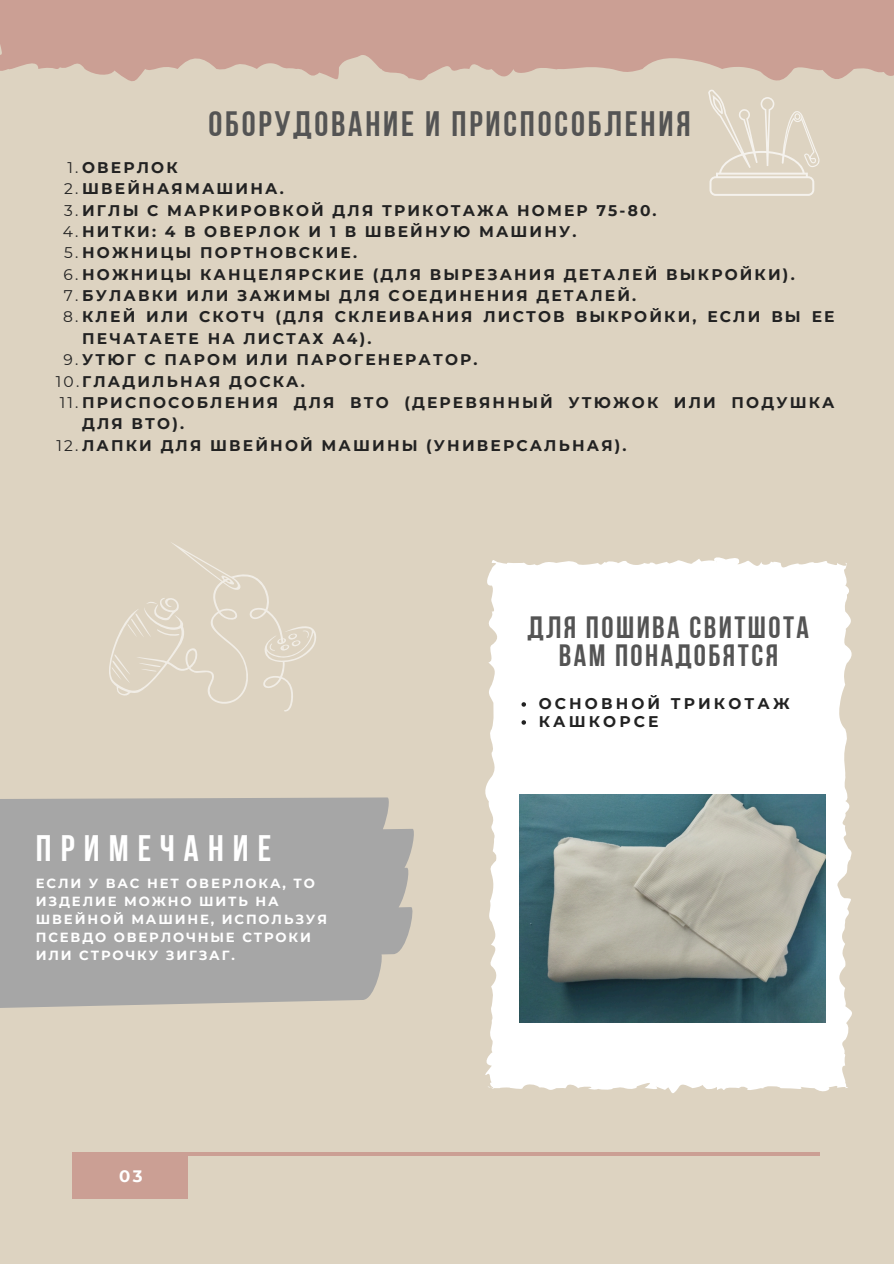
<style>
.page{position:relative;width:894px;height:1264px;background:#fff}
.page>*{position:absolute;margin:0;border:0;box-sizing:border-box;transform-origin:0 0}
.t1{font:36.75px "Bebas Neue Cyrillic";letter-spacing:.25em;color:#fff}
.t2{font:35.25px "Bebas Neue Cyrillic";letter-spacing:.08em;color:#545454}
.t3{font:30.75px/28.2px "Bebas Neue Cyrillic";letter-spacing:.08em;color:#545454;text-align:center}
.t4{font:700 16.5px "Montserrat";color:#fff}
.t5{font:700 15.45px/21.3px "Montserrat";letter-spacing:.14em;color:#222}
.t6{font:700 15.45px "Montserrat";letter-spacing:.2em;color:#222}
.t7{font:700 13.2px/17.9px "Montserrat";letter-spacing:.14em;color:#fff}
.s1{font-weight:400}
</style>
<div class="page">
<div style="left:0;top:0;width:893px;height:1263px;background:#ddd3c1"></div>
<div style="left:72px;top:1152px;width:115px;height:46px;background:#cb9f94"></div>
<hr style="left:72px;top:1152px;width:747px;height:3px;background:#cb9f94">
<svg style="left:0;top:0;width:893px;height:81px;background:#cda69a"></svg>
<div style="left:0;top:797px;width:414px;height:211px;background:#a6a6a6"></div>
<svg style="left:708px;top:89px;width:111px;height:107px"></svg>
<svg style="left:109px;top:542px;width:207px;height:169px"></svg>
<svg style="left:485px;top:557px;width:367px;height:536px;background:#fcfbfa"></svg>
<img style="left:519px;top:794px;width:305px;height:228px">
<svg style="left:521px;top:702px;width:5px;height:4px"></svg>
<svg style="left:521px;top:720px;width:5px;height:4px"></svg>
<p class="t2" style="left:208px;top:110px;width:483px">оборудование и приспособления</p>
<p class="t5" style="left:67px;top:156px;width:112px"><span class="s1">1.</span>ОВЕРЛОК</p>
<p class="t5" style="left:64px;top:178px;width:221px"><span class="s1">2.</span>ШВЕЙНАЯМАШИНА.</p>
<h1 class="t5" style="left:64px;top:199px;width:593px"><span class="s1">3.</span>ИГЛЫ С МАРКИРОВКОЙ ДЛЯ ТРИКОТАЖА НОМЕР 75-80.</h1>
<p class="t5" style="left:63px;top:221px;width:515px"><span class="s1">4.</span>НИТКИ: 4 В ОВЕРЛОК И 1 В ШВЕЙНУЮ МАШИНУ.</p>
<p class="t5" style="left:64px;top:242px;width:294px"><span class="s1">5.</span>НОЖНИЦЫ ПОРТНОВСКИЕ.</p>
<p class="t5" style="left:64px;top:263px;width:732px"><span class="s1">6.</span>НОЖНИЦЫ КАНЦЕЛЯРСКИЕ (ДЛЯ ВЫРЕЗАНИЯ ДЕТАЛЕЙ ВЫКРОЙКИ).</p>
<p class="t5" style="left:64px;top:285px;width:573px"><span class="s1">7.</span>БУЛАВКИ ИЛИ ЗАЖИМЫ ДЛЯ СОЕДИНЕНИЯ ДЕТАЛЕЙ.</p>
<p class="t5" style="left:82px;top:306px;width:753px;text-indent:-19px"><span class="s1">8.</span>КЛЕЙ ИЛИ СКОТЧ (ДЛЯ СКЛЕИВАНИЯ ЛИСТОВ ВЫКРОЙКИ, ЕСЛИ ВЫ ЕЕ<br>ПЕЧАТАЕТЕ НА ЛИСТАХ А4).</p>
<p class="t5" style="left:64px;top:349px;width:415px"><span class="s1">9.</span>УТЮГ С ПАРОМ ИЛИ ПАРОГЕНЕРАТОР.</p>
<p class="t5" style="left:56px;top:370px;width:250px"><span class="s1">10.</span>ГЛАДИЛЬНАЯ ДОСКА.</p>
<p class="t5" style="left:82px;top:392px;width:753px;text-indent:-22px"><span class="s1">11.</span>ПРИСПОСОБЛЕНИЯ ДЛЯ ВТО (ДЕРЕВЯННЫЙ УТЮЖОК ИЛИ ПОДУШКА<br>ДЛЯ ВТО).</p>
<p class="t5" style="left:56px;top:434px;width:571px"><span class="s1">12.</span>ЛАПКИ ДЛЯ ШВЕЙНОЙ МАШИНЫ (УНИВЕРСАЛЬНАЯ).</p>
<p class="t1" style="left:36px;top:833px;width:237px">примечание</p>
<p class="t7" style="left:36px;top:874px;width:293px">ЕСЛИ У ВАС НЕТ ОВЕРЛОКА, ТО<br>ИЗДЕЛИЕ МОЖНО ШИТЬ НА<br>ШВЕЙНОЙ МАШИНЕ, ИСПОЛЬЗУЯ<br>ПСЕВДО ОВЕРЛОЧНЫЕ СТРОКИ<br>ИЛИ СТРОЧКУ ЗИГЗАГ.</p>
<p class="t4" style="left:119px;top:1166px;width:25px">03</p>
<p class="t3" style="left:527px;top:616px;width:283px">для пошива свитшота вам понадобятся</p>
<p class="t6" style="left:538px;top:694px;width:252px">ОСНОВНОЙ ТРИКОТАЖ</p>
<h3 class="t6" style="left:538px;top:712px;width:121px">КАШКОРСЕ</h3>
</div>
